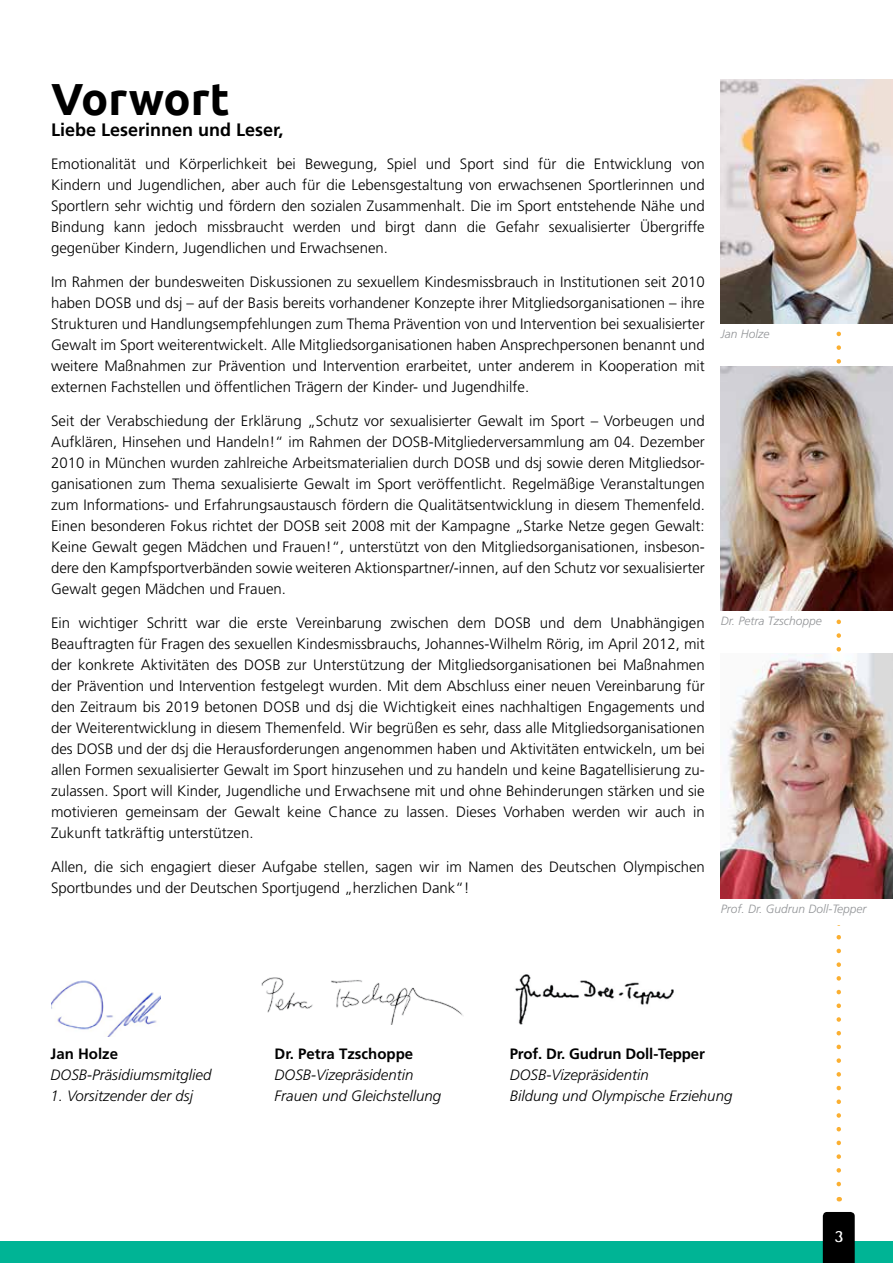
<style>
.page{position:relative;width:893px;height:1263px;background:#fff}
.page>*{position:absolute;margin:0;border:0;box-sizing:border-box;transform-origin:0 0}
.t1{font:700 45px "Ubuntu";color:#000}
.t2{font:700 18px "Frutiger";color:#000}
.t3{font:300 18px "Blur";color:#fff}
.t4{font:300 15px/21px "Frutiger";color:#000;text-align:justify}
.t5{font:italic 300 15px/21px "Frutiger";color:#000}
.t6{font:700 15px "Frutiger";color:#000}
.t7{font:italic 300 12px "Frutiger";color:#939598}
</style>
<div class="page">
<svg style="left:836px;top:331px;width:5px;height:870px"></svg>
<img style="left:515px;top:974px;width:159px;height:51px">
<img style="left:261px;top:977px;width:202px;height:48px">
<div style="left:825px;top:899px;width:63px;height:18px;background:#fff"></div>
<div style="left:721px;top:904px;width:162px;height:21px;background:#fff"></div>
<div style="left:0;top:1242px;width:893px;height:21px;background:#00b495"></div>
<div style="left:823px;top:1212px;width:32px;height:51px;background:#000"></div>
<img style="left:720px;top:80px;width:173px;height:244px">
<img style="left:51px;top:980px;width:109px;height:56px">
<img style="left:721px;top:367px;width:172px;height:244px">
<img style="left:721px;top:654px;width:172px;height:244px">
<h1 class="t1" style="left:51px;top:71px;width:180px">Vorwort</h1>
<p class="t2" style="left:51px;top:119px;width:234px">Liebe Leserinnen und Leser,</p>
<p class="t4" style="left:51px;top:154px;width:655px">Emotionalität und Körperlichkeit bei Bewegung, Spiel und Sport sind für die Entwicklung von Kindern und Jugendlichen, aber auch für die Lebensgestaltung von erwachsenen Sportlerinnen und Sportlern sehr wichtig und fördern den sozialen Zusammenhalt. Die im Sport entstehende Nähe und Bindung kann jedoch missbraucht werden und birgt dann die Gefahr sexualisierter Übergriffe gegenüber Kindern, Jugendlichen und Erwachsenen.</p>
<p class="t4" style="left:51px;top:271px;width:655px">Im Rahmen der bundesweiten Diskussionen zu sexuellem Kindesmissbrauch in Institutionen seit 2010 haben DOSB und dsj – auf der Basis bereits vorhandener Konzepte ihrer Mitgliedsorganisationen – ihre Strukturen und Handlungsempfehlungen zum Thema Prävention von und Intervention bei sexualisierter Gewalt im Sport weiterentwickelt. Alle Mitgliedsorganisationen haben Ansprechpersonen benannt und weitere Maßnahmen zur Prävention und Intervention erarbeitet, unter anderem in Kooperation mit externen Fachstellen und öffentlichen Trägern der Kinder- und Jugendhilfe.</p>
<p class="t4" style="left:51px;top:410px;width:655px">Seit der Verabschiedung der Erklärung „Schutz vor sexualisierter Gewalt im Sport – Vorbeugen und Aufklären, Hinsehen und Handeln!“ im Rahmen der DOSB-Mitgliederversammlung am 04. Dezember 2010 in München wurden zahlreiche Arbeitsmaterialien durch DOSB und dsj sowie deren Mitgliedsor&shy;ganisationen zum Thema sexualisierte Gewalt im Sport veröffentlicht. Regelmäßige Veranstaltungen zum Informations- und Erfahrungsaustausch fördern die Qualitätsentwicklung in diesem Themenfeld.<br>Einen besonderen Fokus richtet der DOSB seit 2008 mit der Kampagne „Starke Netze gegen Gewalt:<br>Keine Gewalt gegen Mädchen und Frauen!“, unterstützt von den Mitgliedsorganisationen, insbeson&shy;dere den Kampfsportverbänden sowie weiteren Aktionspartner/-innen, auf den Schutz vor sexualisierter Gewalt gegen Mädchen und Frauen.</p>
<p class="t4" style="left:51px;top:612px;width:655px">Ein wichtiger Schritt war die erste Vereinbarung zwischen dem DOSB und dem Unabhängigen Beauftragten für Fragen des sexuellen Kindesmissbrauchs, Johannes-Wilhelm Rörig, im April 2012, mit der konkrete Aktivitäten des DOSB zur Unterstützung der Mitgliedsorganisationen bei Maßnahmen der Prävention und Intervention festgelegt wurden. Mit dem Abschluss einer neuen Vereinbarung für den Zeitraum bis 2019 betonen DOSB und dsj die Wichtigkeit eines nachhaltigen Engagements und der Weiterentwicklung in diesem Themenfeld. Wir begrüßen es sehr, dass alle Mitgliedsorganisationen des DOSB und der dsj die Herausforderungen angenommen haben und Aktivitäten entwickeln, um bei allen Formen sexualisierter Gewalt im Sport hinzusehen und zu handeln und keine Bagatellisierung zu&shy;zulassen. Sport will Kinder, Jugendliche und Erwachsene mit und ohne Behinderungen stärken und sie motivieren gemeinsam der Gewalt keine Chance zu lassen. Dieses Vorhaben werden wir auch in Zukunft tatkräftig unterstützen.</p>
<p class="t4" style="left:51px;top:856px;width:655px">Allen, die sich engagiert dieser Aufgabe stellen, sagen wir im Namen des Deutschen Olympischen<br>Sportbundes und der Deutschen Sportjugend „herzlichen Dank“!</p>
<p class="t7" style="left:721px;top:327px;width:50px">Jan Holze</p>
<p class="t7" style="left:721px;top:614px;width:102px">Dr. Petra Tzschoppe</p>
<p class="t7" style="left:721px;top:902px;width:147px">Prof. Dr. Gudrun Doll-Tepper</p>
<p class="t6" style="left:51px;top:1045px;width:69px">Jan Holze</p>
<p class="t5" style="left:51px;top:1064px;width:162px">DOSB-Präsidiumsmitglied</p>
<p class="t5" style="left:51px;top:1085px;width:144px">1. Vorsitzender der dsj</p>
<p class="t6" style="left:275px;top:1045px;width:140px">Dr. Petra Tzschoppe</p>
<p class="t5" style="left:275px;top:1064px;width:168px">DOSB-Vizepräsidentin<br>Frauen und Gleichstellung</p>
<p class="t6" style="left:510px;top:1045px;width:197px">Prof. Dr. Gudrun Doll-Tepper</p>
<p class="t5" style="left:510px;top:1064px;width:224px">DOSB-Vizepräsidentin<br>Bildung und Olympische Erziehung</p>
<p class="t3" style="left:834px;top:1226px;width:10px">3</p>
</div>
